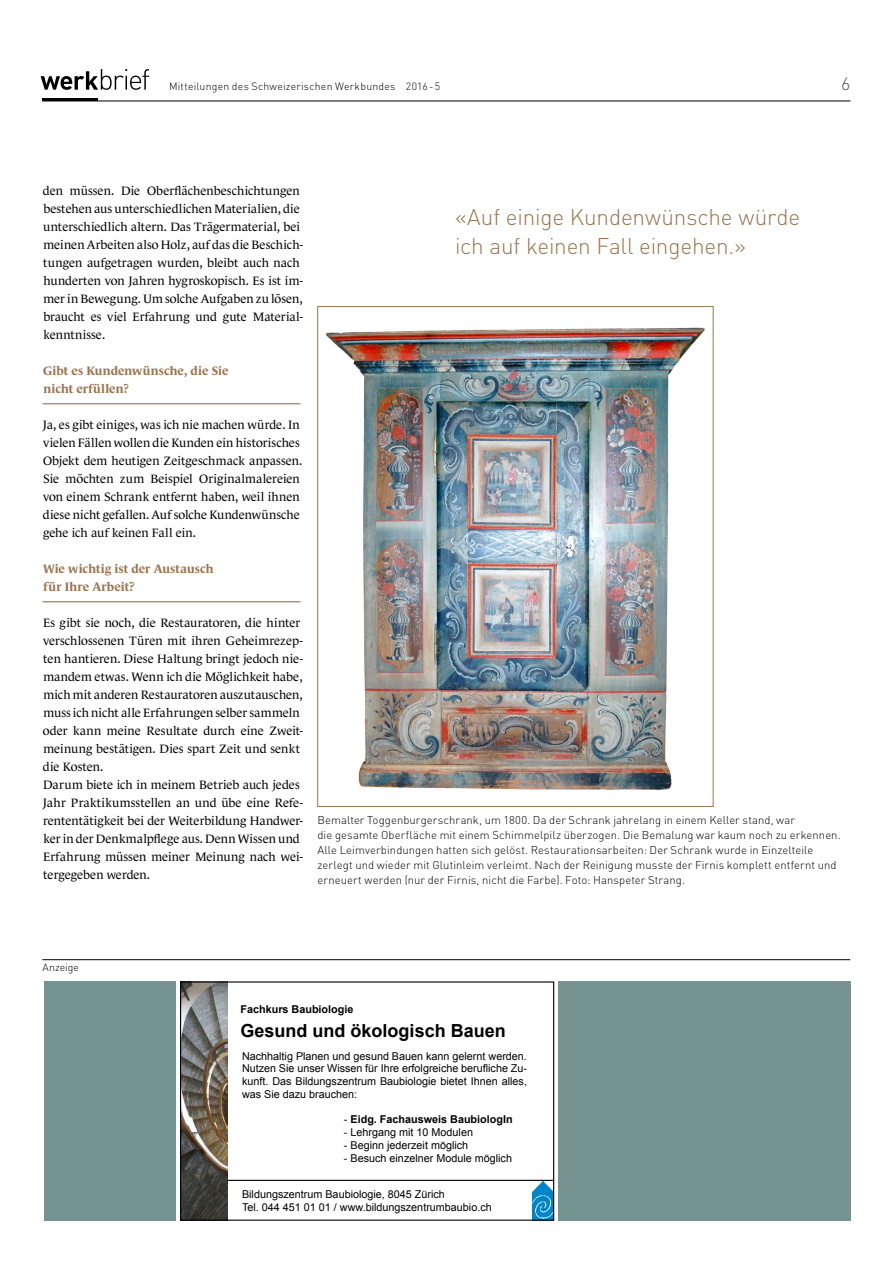
<style>
.page{position:relative;width:893px;height:1263px;background:#fff}
.page>*{position:absolute;margin:0;border:0;box-sizing:border-box;transform-origin:0 0}
.t1{font:300 22.5px/28.5px "DINOT";letter-spacing:-.005em;color:#9a7550}
.t2{font:700 18px "Arial";color:#000}
.t3{font:300 18px "DINOT";color:#565655}
.t4{font:12.3px/18px "Le Monde Journal Std";color:#000}
.t5{font:700 12.3px/18px "Le Monde Journal Std";letter-spacing:.005em;color:#9a7550}
.t6{font:300 11.25px/15px "DINOT";letter-spacing:.005em;color:#000}
.t7{font:10.8px/12.9px "Arial";color:#000;text-align:justify}
.t8{font:700 10.8px "Arial";color:#000}
.t9{font:300 10.5px "DINOT";letter-spacing:.02em;color:#000}
.t10{font:300 10.5px "DINOT";color:#000}
.s1{font-weight:400}
</style>
<div class="page">
<hr style="left:43px;top:101px;width:807px;height:1px;background:#000">
<hr style="left:43px;top:99px;width:55px;height:2px;background:#000">
<svg style="left:41px;top:69px;width:108px;height:21px"></svg>
<hr style="left:43px;top:403px;width:257px;height:1px;background:#9a7550">
<hr style="left:43px;top:601px;width:257px;height:1px;background:#9a7550">
<img style="left:326px;top:327px;width:379px;height:463px">
<img style="left:532px;top:1182px;width:20px;height:37px">
<img style="left:182px;top:983px;width:45px;height:236px">
<div style="left:180px;top:981px;width:374px;height:240px;border:1px solid #000"></div>
<hr style="left:227px;top:1180px;width:327px;height:1px;background:#000">
<div style="left:45px;top:981px;width:131px;height:240px;background:#759390"></div>
<div style="left:558px;top:981px;width:292px;height:240px;background:#759390"></div>
<hr style="left:42px;top:959px;width:808px;height:1px;background:#000">
<p class="t9" style="left:169px;top:79px;width:273px">Mitteilungen des Schweizerischen Werkbundes 2016-5</p>
<h2 class="t3" style="left:841px;top:71px;width:11px">6</h2>
<p class="t4" style="left:43px;top:181px;width:261px">den müssen. Die Oberflächenbeschichtungen bestehen aus unterschiedlichen Materialien, die unterschiedlich altern. Das Trägermaterial, bei meinen Arbeiten also Holz, auf das die Beschich&shy;tungen aufgetragen wurden, bleibt auch nach hunderten von Jahren hygroskopisch. Es ist im&shy;mer in Bewegung. Um solche Aufgaben zu lösen, braucht es viel Erfahrung und gute Material&shy;kenntnisse.</p>
<p class="t5" style="left:43px;top:361px;width:187px">Gibt es Kundenwünsche, die Sie nicht erfüllen?</p>
<p class="t4" style="left:43px;top:415px;width:261px">Ja, es gibt einiges, was ich nie machen würde. In vielen Fällen wollen die Kunden ein historisches Objekt dem heutigen Zeitgeschmack anpassen.<br>Sie möchten zum Beispiel Originalmalereien von einem Schrank entfernt haben, weil ihnen diese nicht gefallen. Auf solche Kundenwünsche gehe ich auf keinen Fall ein.</p>
<p class="t5" style="left:43px;top:559px;width:172px">Wie wichtig ist der Austausch für Ihre Arbeit?</p>
<p class="t4" style="left:43px;top:613px;width:261px">Es gibt sie noch, die Restauratoren, die hinter verschlossenen Türen mit ihren Geheimrezep&shy;ten hantieren. Diese Haltung bringt jedoch nie&shy;mandem etwas. Wenn ich die Möglichkeit habe, mich mit anderen Restauratoren auszutauschen, muss ich nicht alle Erfahrungen selber sammeln oder kann meine Resultate durch eine Zweit&shy;meinung bestätigen. Dies spart Zeit und senkt die Kosten.<br>Darum biete ich in meinem Betrieb auch jedes Jahr Praktikumsstellen an und übe eine Refe&shy;rententätigkeit bei der Weiterbildung Handwer&shy;ker in der Denkmalpflege aus. Denn Wissen und Erfahrung müssen meiner Meinung nach wei&shy;tergegeben werden.</p>
<h1 class="t1" style="left:455px;top:202px;width:347px">«Auf einige Kundenwünsche würde ich auf keinen Fall eingehen.»</h1>
<p class="t6" style="left:317px;top:812px;width:525px">Bemalter Toggenburgerschrank, um 1800. Da der Schrank jahrelang in einem Keller stand, war<br>die gesamte Oberfläche mit einem Schimmelpilz überzogen. Die Bemalung war kaum noch zu erkennen.<br>Alle Leimverbindungen hatten sich gelöst. Restaurationsarbeiten: Der Schrank wurde in Einzelteile zerlegt und wieder mit Glutinleim verleimt. Nach der Reinigung musste der Firnis komplett entfernt und erneuert werden (nur der Firnis, nicht die Farbe). Foto: Hanspeter Strang.</p>
<p class="t10" style="left:43px;top:960px;width:38px">Anzeige</p>
<p class="t8" style="left:241px;top:1002px;width:114px">Fachkurs Baubiologie</p>
<p class="t7" style="left:242px;top:1049px;width:287px">Nachhaltig Planen und gesund Bauen kann gelernt werden.<br>Nutzen Sie unser Wissen für Ihre erfolgreiche berufliche Zu&shy;kunft. Das Bildungszentrum Baubiologie bietet Ihnen alles, was Sie dazu brauchen:</p>
<p class="t8" style="left:344px;top:1112px;width:170px"><span class="s1">-</span> Eidg. Fachausweis BaubiologIn</p>
<p class="t7" style="left:344px;top:1126px;width:131px">- Lehrgang mit 10 Modulen</p>
<p class="t7" style="left:344px;top:1139px;width:126px">- Beginn jederzeit möglich</p>
<p class="t7" style="left:344px;top:1152px;width:170px">- Besuch einzelner Module möglich</p>
<p class="t7" style="left:242px;top:1188px;width:251px">Bildungszentrum Baubiologie, 8045 Zürich<br>Tel. 044 451 01 01 / www.bildungszentrumbaubio.ch</p>
<h2 class="t2" style="left:241px;top:1018px;width:267px">Gesund und ökologisch Bauen</h2>
</div>
